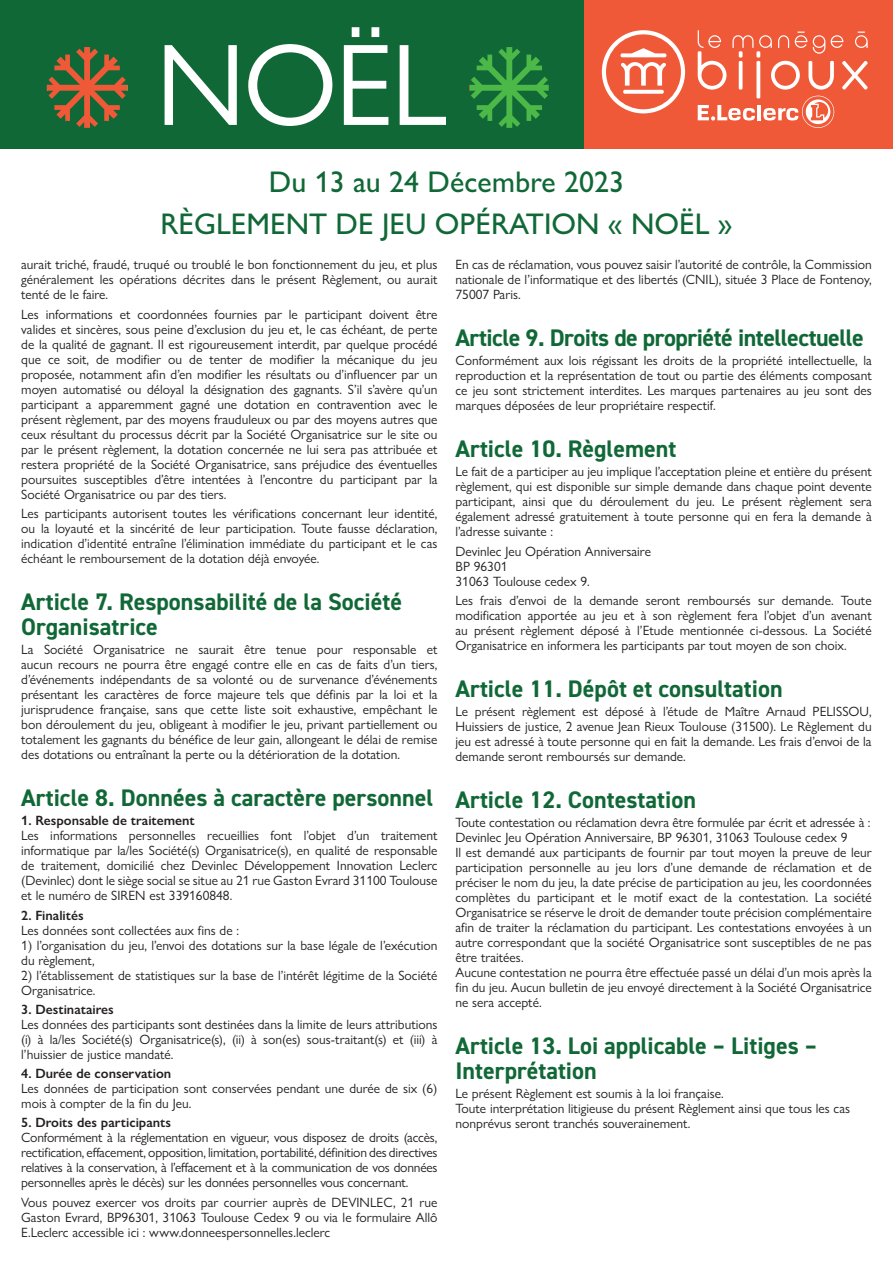
<style>
.page{position:relative;width:893px;height:1263px;background:#fff}
.page>*{position:absolute;margin:0;border:0;box-sizing:border-box;transform-origin:0 0}
.t1{font:117px "Gill Sans Nova";color:#fff}
.t2{font:500 30px "Gill Sans Nova";color:#116837}
.t3{font:700 24px/25.5px "DIN2014";color:#116837}
.t4{font:700 24px "DIN2014";letter-spacing:-.02em;color:#116837}
.body{font:13.5px/15px "Gill Sans Nova";color:#231f20;text-align:justify}
.body-2{font:600 13.5px "Gill Sans Nova";color:#231f20}
</style>
<div class="page">
<div style="left:581px;top:0;width:312px;height:149px;background:#f05937"></div>
<svg style="left:756px;top:61px;width:4px;height:37px"></svg>
<svg style="left:698px;top:30px;width:28px;height:60px"></svg>
<svg style="left:732px;top:32px;width:136px;height:58px"></svg>
<svg style="left:602px;top:30px;width:83px;height:83px"></svg>
<svg style="left:623px;top:90px;width:41px;height:4px"></svg>
<hr style="left:620px;top:53px;width:46px;height:4px;background:#fff;border-radius:2px">
<hr style="left:757px;top:105px;width:4px;height:15px;background:#fff">
<svg style="left:698px;top:105px;width:57px;height:16px"></svg>
<svg style="left:763px;top:96px;width:71px;height:32px"></svg>
<div style="left:0;top:0;width:583px;height:149px;background:#116837"></div>
<svg style="left:47px;top:47px;width:81px;height:81px"></svg>
<svg style="left:470px;top:47px;width:79px;height:81px"></svg>
<p class="t1" style="left:156px;top:14px;width:293px">NOËL</p>
<p class="t2" style="left:269px;top:163px;width:357px">Du 13 au 24 Décembre 2023</p>
<p class="t2" style="left:160px;top:205px;width:574px">RÈGLEMENT DE JEU OPÉRATION « NOËL »</p>
<p class="body" style="left:21px;top:257px;width:418px">aurait triché, fraudé, truqué ou troublé le bon fonctionnement du jeu, et plus généralement les opérations décrites dans le présent Règlement, ou aurait tenté de le faire.</p>
<p class="body" style="left:21px;top:306px;width:418px">Les informations et coordonnées fournies par le participant doivent être valides et sincères, sous peine d’exclusion du jeu et, le cas échéant, de perte de la qualité de gagnant. Il est rigoureusement interdit, par quelque procédé que ce soit, de modifier ou de tenter de modifier la mécanique du jeu proposée, notamment afin d’en modifier les résultats ou d’influencer par un moyen automatisé ou déloyal la désignation des gagnants. S’il s’avère qu’un participant a apparemment gagné une dotation en contravention avec le présent règlement, par des moyens frauduleux ou par des moyens autres que ceux résultant du processus décrit par la Société Organisatrice sur le site ou par le présent règlement, la dotation concernée ne lui sera pas attribuée et restera propriété de la Société Organisatrice, sans préjudice des éventuelles poursuites susceptibles d’être intentées à l’encontre du participant par la Société Organisatrice ou par des tiers.</p>
<p class="body" style="left:21px;top:505px;width:418px">Les participants autorisent toutes les vérifications concernant leur identité, ou la loyauté et la sincérité de leur participation. Toute fausse déclaration, indication d’identité entraîne l’élimination immédiate du participant et le cas échéant le remboursement de la dotation déjà envoyée.</p>
<p class="t3" style="left:21px;top:588px;width:382px">Article 7. Responsabilité de la Société<br>Organisatrice</p>
<p class="body" style="left:21px;top:642px;width:418px">La Société Organisatrice ne saurait être tenue pour responsable et aucun recours ne pourra être engagé contre elle en cas de faits d’un tiers, d’événements indépendants de sa volonté ou de survenance d’événements présentant les caractères de force majeure tels que définis par la loi et la jurisprudence française, sans que cette liste soit exhaustive, empêchant le bon déroulement du jeu, obligeant à modifier le jeu, privant partiellement ou totalement les gagnants du bénéfice de leur gain, allongeant le délai de remise des dotations ou entraînant la perte ou la détérioration de la dotation.</p>
<p class="t3" style="left:21px;top:785px;width:413px">Article 8. Données à caractère personnel</p>
<p class="body-2" style="left:21px;top:812px;width:175px">1. Responsable de traitement</p>
<p class="body" style="left:21px;top:828px;width:418px">Les informations personnelles recueillies font l’objet d’un traitement informatique par la/les Société(s) Organisatrice(s), en qualité de responsable de traitement, domicilié chez Devinlec Développement Innovation Leclerc (Devinlec) dont le siège social se situe au 21 rue Gaston Evrard 31100 Toulouse et le numéro de SIREN est 339160848.</p>
<p class="body-2" style="left:21px;top:907px;width:64px">2. Finalités</p>
<p class="body" style="left:21px;top:922px;width:219px">Les données sont collectées aux fins de :</p>
<p class="body" style="left:21px;top:937px;width:418px">1) l’organisation du jeu, l’envoi des dotations sur la base légale de l’exécution du règlement,</p>
<p class="body" style="left:21px;top:967px;width:418px">2) l’établissement de statistiques sur la base de l’intérêt légitime de la Société<br>Organisatrice.</p>
<p class="body-2" style="left:21px;top:1001px;width:94px">3. Destinataires</p>
<p class="body" style="left:21px;top:1017px;width:418px">Les données des participants sont destinées dans la limite de leurs attributions (i) à la/les Société(s) Organisatrice(s), (ii) à son(es) sous-traitant(s) et (iii) à l’huissier de justice mandaté.</p>
<p class="body-2" style="left:21px;top:1065px;width:151px">4. Durée de conservation</p>
<p class="body" style="left:21px;top:1081px;width:418px">Les données de participation sont conservées pendant une durée de six (6) mois à compter de la fin du Jeu.</p>
<p class="body-2" style="left:21px;top:1114px;width:151px">5. Droits des participants</p>
<p class="body" style="left:21px;top:1130px;width:418px">Conformément à la réglementation en vigueur, vous disposez de droits (accès, rectification, effacement, opposition, limitation, portabilité, définition des directives relatives à la conservation, à l’effacement et à la communication de vos données personnelles après le décès) sur les données personnelles vous concernant.</p>
<p class="body" style="left:21px;top:1194px;width:418px">Vous pouvez exercer vos droits par courrier auprès de DEVINLEC, 21 rue Gaston Evrard, BP96301, 31063 Toulouse Cedex 9 ou via le formulaire Allô E.Leclerc accessible ici : www.donneespersonnelles.leclerc</p>
<p class="body" style="left:455px;top:257px;width:418px">En cas de réclamation, vous pouvez saisir l’autorité de contrôle, la Commission nationale de l’informatique et des libertés (CNIL), située 3 Place de Fontenoy, 75007 Paris.</p>
<p class="t4" style="left:455px;top:322px;width:410px">Article 9. Droits de propriété intellectuelle</p>
<p class="body" style="left:455px;top:353px;width:418px">Conformément aux lois régissant les droits de la propriété intellectuelle, la reproduction et la représentation de tout ou partie des éléments composant ce jeu sont strictement interdites. Les marques partenaires au jeu sont des marques déposées de leur propriétaire respectif.</p>
<p class="t3" style="left:455px;top:436px;width:222px">Article 10. Règlement</p>
<p class="body" style="left:455px;top:464px;width:418px">Le fait de a participer au jeu implique l’acceptation pleine et entière du présent règlement, qui est disponible sur simple demande dans chaque point devente participant, ainsi que du déroulement du jeu. Le présent règlement sera également adressé gratuitement à toute personne qui en fera la demande à l’adresse suivante :</p>
<p class="body" style="left:455px;top:543px;width:197px;text-align:left">Devinlec Jeu Opération Anniversaire<br>BP 96301<br>31063 Toulouse cedex 9.</p>
<p class="body" style="left:455px;top:593px;width:418px">Les frais d’envoi de la demande seront remboursés sur demande. Toute modification apportée au jeu et à son règlement fera l’objet d’un avenant au présent règlement déposé à l’Etude mentionnée ci-dessous. La Société Organisatrice en informera les participants par tout moyen de son choix.</p>
<p class="t3" style="left:455px;top:675px;width:329px">Article 11. Dépôt et consultation</p>
<p class="body" style="left:455px;top:704px;width:418px">Le présent règlement est déposé à l’étude de Maître Arnaud PELISSOU, Huissiers de justice, 2 avenue Jean Rieux Toulouse (31500). Le Règlement du jeu est adressé à toute personne qui en fait la demande. Les frais d’envoi de la demande seront remboursés sur demande.</p>
<p class="t3" style="left:455px;top:786px;width:242px">Article 12. Contestation</p>
<p class="body" style="left:455px;top:815px;width:416px">Toute contestation ou réclamation devra être formulée par écrit et adressée à :</p>
<p class="body" style="left:455px;top:830px;width:393px">Devinlec Jeu Opération Anniversaire, BP 96301, 31063 Toulouse cedex 9</p>
<p class="body" style="left:455px;top:845px;width:418px">Il est demandé aux participants de fournir par tout moyen la preuve de leur participation personnelle au jeu lors d’une demande de réclamation et de préciser le nom du jeu, la date précise de participation au jeu, les coordonnées complètes du participant et le motif exact de la contestation. La société Organisatrice se réserve le droit de demander toute précision complémentaire afin de traiter la réclamation du participant. Les contestations envoyées à un autre correspondant que la société Organisatrice sont susceptibles de ne pas être traitées.</p>
<p class="body" style="left:455px;top:965px;width:418px">Aucune contestation ne pourra être effectuée passé un délai d’un mois après la fin du jeu. Aucun bulletin de jeu envoyé directement à la Société Organisatrice ne sera accepté.</p>
<p class="t3" style="left:455px;top:1032px;width:363px">Article 13. Loi applicable – Litiges –<br>Interprétation</p>
<p class="body" style="left:455px;top:1086px;width:270px">Le présent Règlement est soumis à la loi française.</p>
<p class="body" style="left:455px;top:1101px;width:396px">Toute interprétation litigieuse du présent Règlement ainsi que tous les cas nonprévus seront tranchés souverainement.</p>
</div>
